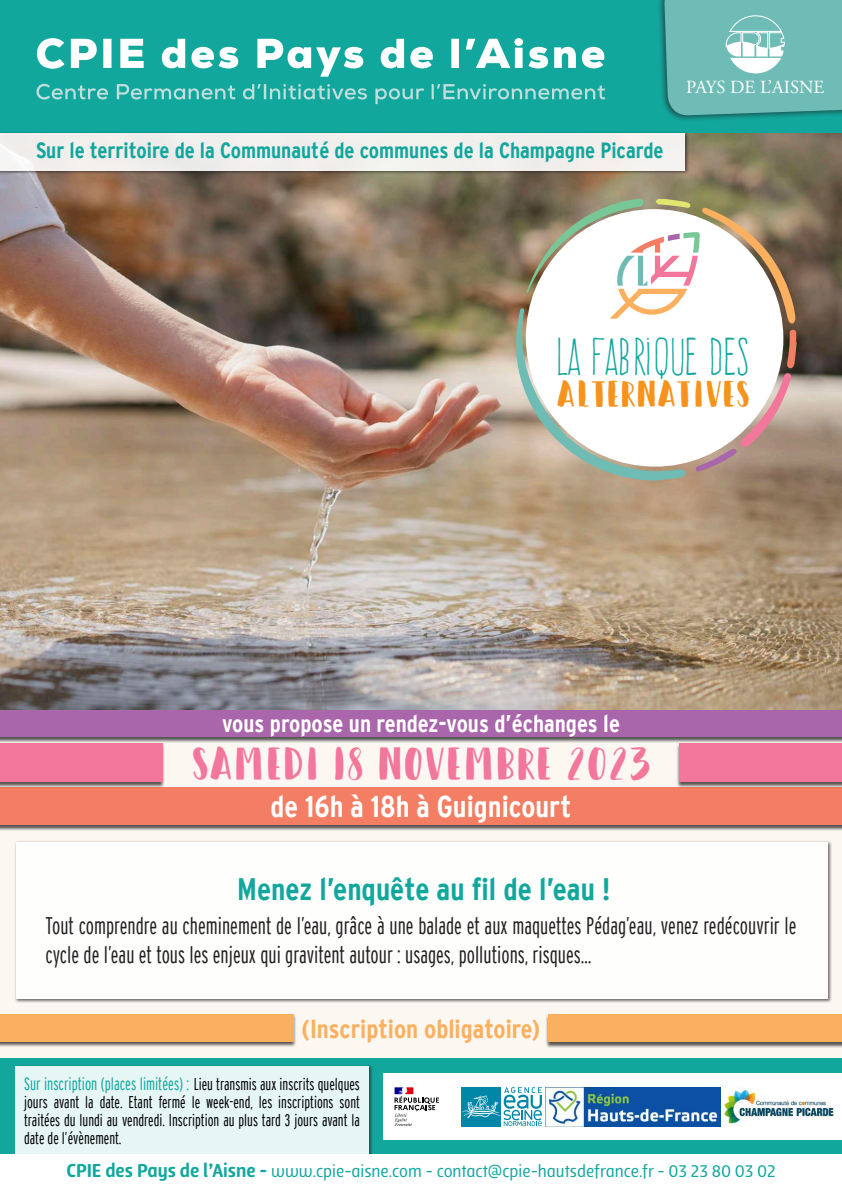
<style>
.page{position:relative;width:842px;height:1191px;background:#fcf7f0}
.page>*{position:absolute;margin:0;border:0;box-sizing:border-box;transform-origin:0 0}
.t1{font:48px "Happy Camper Regular";color:#f2779b}
.t2{font:46.3px "Frente H1";color:#12a79d}
.t3{font:38.6px "Happy Camper Regular";color:#f7931d}
.t4{font:700 condensed 31px "Interstate";color:#12a79d}
.t5{font:700 condensed 30px "Interstate";color:#fff}
.t6{font:700 condensed 26px "Interstate";color:#fab05f}
.t7{font:300 extra-condensed 24px/28.8px "Interstate";color:#231f20}
.t8{font:700 condensed 24px "Interstate";color:#fff}
.t9{font:700 condensed 22px "Interstate";color:#12a79d}
.t10{font:18.5px "Adobe Garamond Pro";color:#fff}
.t11{font:500 18px "Lolita";color:#12a79d}
.t12{font:300 extra-condensed 18px "Interstate";color:#12a79d}
.t13{font:300 extra-condensed 17px/18px "Interstate";color:#000;text-align:justify}
.s1{font-size:17px;color:#000}
.s2{font-weight:800;font-size:20px}
</style>
<div class="page">
<div style="left:0;top:1058px;width:842px;height:133px;background:#12a79d"></div>
<div style="left:383px;top:1073px;width:459px;height:67px;background:#fff"></div>
<img style="left:0;top:133px;width:842px;height:577px">
<div style="left:0;top:0;width:842px;height:133px;background:#12a79d"></div>
<div style="left:657px;top:0;width:185px;height:123px;background:#231f20;opacity:.6"></div>
<svg style="left:36px;top:84px;width:569px;height:20px"></svg>
<svg style="left:37px;top:38px;width:568px;height:39px"></svg>
<svg style="left:664px;top:0;width:178px;height:116px;background:#75bdb8"></svg>
<div style="left:14px;top:1064px;width:359px;height:127px;background:#231f20;opacity:.75"></div>
<div style="left:16px;top:1066px;width:353px;height:124px;background:#e6f6f5"></div>
<div style="left:14px;top:840px;width:818px;height:163px;background:#231f20;opacity:.75"></div>
<div style="left:16px;top:842px;width:812px;height:156px;background:#fff"></div>
<div style="left:0;top:1154px;width:842px;height:37px;background:#fff"></div>
<div style="left:0;top:787px;width:842px;height:44px;background:#231f20;opacity:.75"></div>
<div style="left:0;top:787px;width:842px;height:38px;background:#f37e63"></div>
<div style="left:677px;top:743px;width:165px;height:45px;background:#231f20;opacity:.75"></div>
<div style="left:680px;top:743px;width:162px;height:39px;background:#f2779b"></div>
<div style="left:0;top:743px;width:165px;height:45px;background:#231f20;opacity:.75"></div>
<div style="left:0;top:743px;width:162px;height:39px;background:#f2779b"></div>
<div style="left:0;top:710px;width:842px;height:33px;background:#231f20;opacity:.75"></div>
<div style="left:0;top:710px;width:842px;height:27px;background:#a966aa"></div>
<svg style="left:515px;top:199px;width:282px;height:281px"></svg>
<div style="left:0;top:131px;width:689px;height:44px;background:#231f20;opacity:.75"></div>
<div style="left:0;top:133px;width:685px;height:37px;background:#f1efed"></div>
<img style="left:545px;top:1087px;width:176px;height:39px">
<svg style="left:394px;top:1087px;width:45px;height:39px"></svg>
<svg style="left:462px;top:1087px;width:80px;height:39px"></svg>
<img style="left:724px;top:1087px;width:109px;height:38px">
<div style="left:0;top:1013px;width:296px;height:34px;background:#231f20;opacity:.75"></div>
<div style="left:0;top:1014px;width:294px;height:27px;background:#fab05f"></div>
<div style="left:545px;top:1014px;width:297px;height:34px;background:#231f20;opacity:.75"></div>
<div style="left:548px;top:1014px;width:294px;height:28px;background:#fab05f"></div>
<p class="t9" style="left:36px;top:138px;width:629px">Sur le territoire de la Communauté de communes de la Champagne Picarde</p>
<p class="t10" style="left:686px;top:76px;width:140px">PAYS DE L’AISNE</p>
<h2 class="t2" style="left:555px;top:331px;width:195px">LA FABRIQUE DES</h2>
<h3 class="t3" style="left:557px;top:374px;width:195px">ALTERNATIVES</h3>
<p class="t8" style="left:222px;top:710px;width:399px">vous propose un rendez-vous d’échanges le</p>
<h1 class="t1" style="left:191px;top:739px;width:461px">SAMEDI 18 NOVEMBRE 2023</h1>
<p class="t5" style="left:271px;top:790px;width:302px">de 16h à 18h à Guignicourt</p>
<p class="t4" style="left:237px;top:871px;width:374px">Menez l’enquête au fil de l’eau !</p>
<p class="t7" style="left:45px;top:911px;width:752px">Tout comprendre au cheminement de l’eau, grâce à une balade et aux maquettes Pédag’eau, venez redécouvrir le cycle de l’eau et tous les enjeux qui gravitent autour : usages, pollutions, risques…</p>
<p class="t6" style="left:302px;top:1014px;width:240px">(Inscription obligatoire)</p>
<p class="t12" style="left:24px;top:1074px;width:337px">Sur inscription (places limitées) : <span class="s1">Lieu transmis aux inscrits quelques</span></p>
<p class="t13" style="left:24px;top:1093px;width:337px">jours avant la date. Etant fermé le week-end, les inscriptions sont traitées du lundi au vendredi. Inscription au plus tard 3 jours avant la date de l’évènement.</p>
<p class="t11" style="left:66px;top:1160px;width:711px"><span class="s2">CPIE des Pays de l’Aisne -</span> www.cpie-aisne.com - contact@cpie-hautsdefrance.fr - 03 23 80 03 02</p>
</div>
